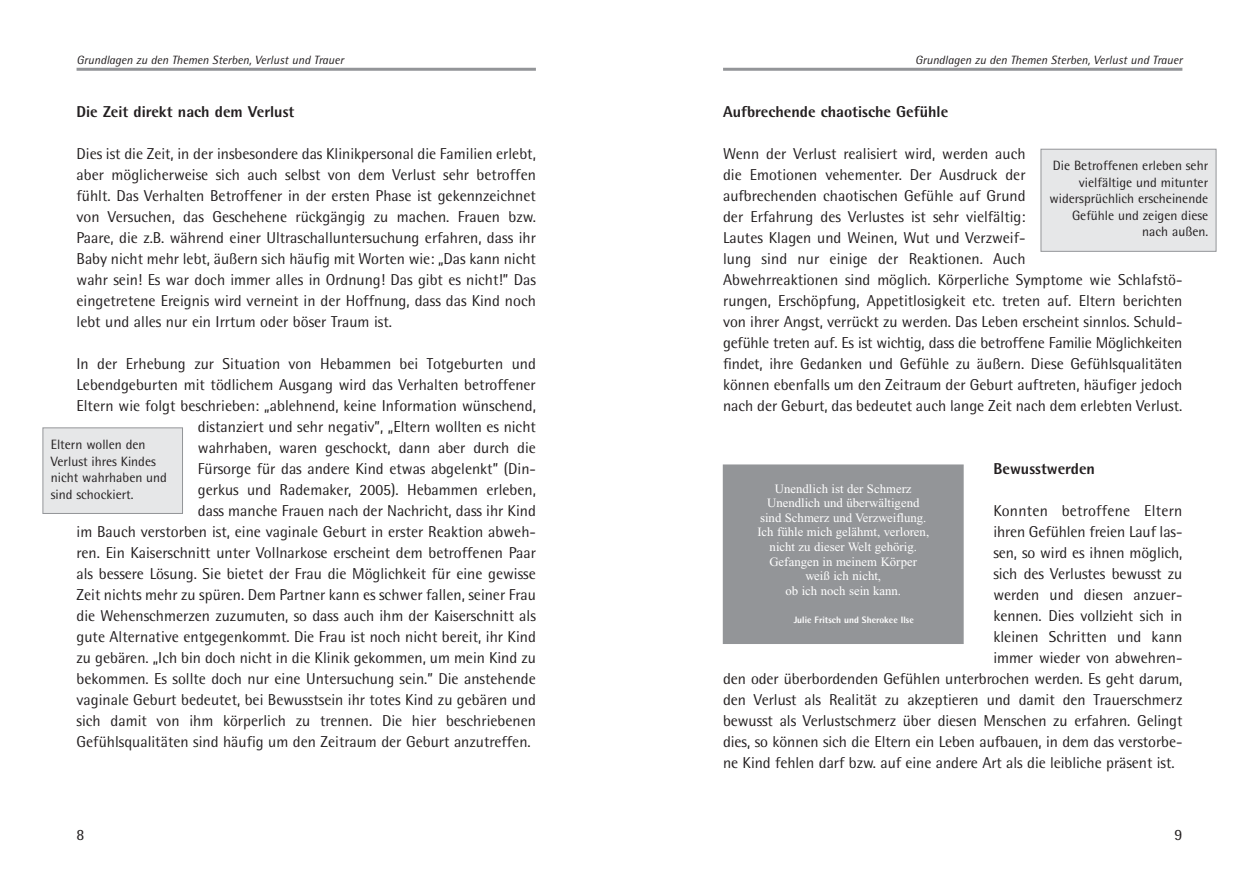
<style>
.page{position:relative;width:1259px;height:893px;background:#fff}
.page>*{position:absolute;margin:0;border:0;box-sizing:border-box;transform-origin:0 0}
.t1{font:15.75px/21px "Rotis Semi Sans";color:#231f20}
.t2{font:800 15.75px "Rotis Semi Sans";color:#231f20}
.t3{font:13.5px/16.5px "Rotis Semi Sans";color:#231f20}
.t4{font:12.75px/14.5px "Times New Roman";color:#fff;text-align:center}
.t5{font:italic 12px "Rotis Semi Sans";color:#231f20}
.t6{font:800 9.3px "Rotis Semi Sans";color:#fff}
</style>
<div class="page">
<hr style="left:723px;top:68px;width:459px;height:3px;background:#939598">
<hr style="left:77px;top:68px;width:459px;height:3px;background:#939598">
<div style="left:43px;top:428px;width:139px;height:85px;background:#e6e7e8"></div>
<div style="left:43px;top:427px;width:140px;height:87px;border:1px solid #939598"></div>
<div style="left:1041px;top:150px;width:174px;height:101px;background:#e6e7e8"></div>
<div style="left:1040px;top:149px;width:176px;height:103px;border:1px solid #939598"></div>
<div style="left:723px;top:465px;width:240px;height:178px;background:#939598"></div>
<div style="left:723px;top:465px;width:240px;height:179px;border:1px solid #939598"></div>
<p class="t5" style="left:77px;top:55px;width:269px">Grundlagen zu den Themen Sterben, Verlust und Trauer</p>
<p class="t5" style="left:915px;top:55px;width:269px">Grundlagen zu den Themen Sterben, Verlust und Trauer</p>
<p class="t2" style="left:77px;top:106px;width:219px">Die Zeit direkt nach dem Verlust</p>
<p class="t1" style="left:77px;top:145px;width:461px;text-align:justify">Dies ist die Zeit, in der insbesondere das Klinikpersonal die Familien erlebt, aber möglicherweise sich auch selbst von dem Verlust sehr betroffen fühlt. Das Verhalten Betroffener in der ersten Phase ist gekennzeichnet von Versuchen, das Geschehene rückgängig zu machen. Frauen bzw.<br>Paare, die z.B. während einer Ultraschalluntersuchung erfahren, dass ihr Baby nicht mehr lebt, äußern sich häufig mit Worten wie: „Das kann nicht wahr sein! Es war doch immer alles in Ordnung! Das gibt es nicht!” Das eingetretene Ereignis wird verneint in der Hoffnung, dass das Kind noch lebt und alles nur ein Irrtum oder böser Traum ist.</p>
<p class="t1" style="left:77px;top:355px;width:461px">In der Erhebung zur Situation von Hebammen bei Totgeburten und</p>
<p class="t1" style="left:77px;top:376px;width:461px">Lebendgeburten mit tödlichem Ausgang wird das Verhalten betroffener</p>
<p class="t1" style="left:77px;top:397px;width:461px">Eltern wie folgt beschrieben: „ablehnend, keine Information wünschend,</p>
<p class="t1" style="left:198px;top:418px;width:339px">distanziert und sehr negativ”, „Eltern wollten es nicht</p>
<p class="t1" style="left:198px;top:439px;width:339px">wahrhaben, waren geschockt, dann aber durch die</p>
<p class="t1" style="left:198px;top:460px;width:339px">Fürsorge für das andere Kind etwas abgelenkt” (Din-</p>
<p class="t1" style="left:198px;top:481px;width:339px">gerkus und Rademaker, 2005). Hebammen erleben,</p>
<p class="t1" style="left:198px;top:502px;width:339px">dass manche Frauen nach der Nachricht, dass ihr Kind</p>
<p class="t1" style="left:77px;top:523px;width:461px">im Bauch verstorben ist, eine vaginale Geburt in erster Reaktion abweh-</p>
<p class="t1" style="left:77px;top:544px;width:461px">ren. Ein Kaiserschnitt unter Vollnarkose erscheint dem betroffenen Paar</p>
<p class="t1" style="left:77px;top:565px;width:461px">als bessere Lösung. Sie bietet der Frau die Möglichkeit für eine gewisse</p>
<p class="t1" style="left:77px;top:586px;width:461px">Zeit nichts mehr zu spüren. Dem Partner kann es schwer fallen, seiner Frau</p>
<p class="t1" style="left:77px;top:607px;width:461px">die Wehenschmerzen zuzumuten, so dass auch ihm der Kaiserschnitt als</p>
<p class="t1" style="left:77px;top:628px;width:461px">gute Alternative entgegenkommt. Die Frau ist noch nicht bereit, ihr Kind</p>
<p class="t1" style="left:77px;top:649px;width:461px">zu gebären. „Ich bin doch nicht in die Klinik gekommen, um mein Kind zu</p>
<p class="t1" style="left:77px;top:670px;width:461px">bekommen. Es sollte doch nur eine Untersuchung sein.” Die anstehende</p>
<p class="t1" style="left:77px;top:691px;width:461px">vaginale Geburt bedeutet, bei Bewusstsein ihr totes Kind zu gebären und</p>
<p class="t1" style="left:77px;top:712px;width:461px">sich damit von ihm körperlich zu trennen. Die hier beschriebenen</p>
<p class="t1" style="left:77px;top:733px;width:456px">Gefühlsqualitäten sind häufig um den Zeitraum der Geburt anzutreffen.</p>
<p class="t3" style="left:51px;top:438px;width:118px">Eltern wollen den<br>Verlust ihres Kindes nicht wahrhaben und sind schockiert.</p>
<p class="t2" style="left:723px;top:106px;width:227px">Aufbrechende chaotische Gefühle</p>
<p class="t1" style="left:723px;top:145px;width:461px">Wenn der Verlust realisiert wird, werden auch<br>die Emotionen vehementer. Der Ausdruck der<br>aufbrechenden chaotischen Gefühle auf Grund<br>der Erfahrung des Verlustes ist sehr vielfältig:<br>Lautes Klagen und Weinen, Wut und Verzweif-<br>lung sind nur einige der Reaktionen. Auch<br>Abwehrreaktionen sind möglich. Körperliche Symptome wie Schlafstö&shy;rungen, Erschöpfung, Appetitlosigkeit etc. treten auf. Eltern berichten von ihrer Angst, verrückt zu werden. Das Leben erscheint sinnlos. Schuld&shy;gefühle treten auf. Es ist wichtig, dass die betroffene Familie Möglichkeiten findet, ihre Gedanken und Gefühle zu äußern. Diese Gefühlsqualitäten können ebenfalls um den Zeitraum der Geburt auftreten, häufiger jedoch nach der Geburt, das bedeutet auch lange Zeit nach dem erlebten Verlust.</p>
<p class="t3" style="left:1049px;top:159px;width:160px;text-align:right">Die Betroffenen erleben sehr vielfältige und mitunter widersprüchlich erscheinende<br>Gefühle und zeigen diese nach außen.</p>
<p class="t2" style="left:993px;top:463px;width:103px">Bewusstwerden</p>
<p class="t1" style="left:993px;top:502px;width:190px">Konnten betroffene Eltern</p>
<p class="t1" style="left:993px;top:523px;width:190px">ihren Gefühlen freien Lauf las-</p>
<p class="t1" style="left:993px;top:544px;width:190px">sen, so wird es ihnen möglich,</p>
<p class="t1" style="left:993px;top:565px;width:190px">sich des Verlustes bewusst zu</p>
<p class="t1" style="left:993px;top:586px;width:190px">werden und diesen anzuer-</p>
<p class="t1" style="left:993px;top:607px;width:190px">kennen. Dies vollzieht sich in</p>
<p class="t1" style="left:993px;top:628px;width:190px">kleinen Schritten und kann</p>
<p class="t1" style="left:993px;top:649px;width:190px">immer wieder von abwehren-</p>
<p class="t1" style="left:723px;top:670px;width:461px">den oder überbordenden Gefühlen unterbrochen werden. Es geht darum,</p>
<p class="t1" style="left:723px;top:691px;width:461px">den Verlust als Realität zu akzeptieren und damit den Trauerschmerz</p>
<p class="t1" style="left:723px;top:712px;width:461px">bewusst als Verlustschmerz über diesen Menschen zu erfahren. Gelingt</p>
<p class="t1" style="left:723px;top:733px;width:461px">dies, so können sich die Eltern ein Leben aufbauen, in dem das verstorbe-</p>
<p class="t1" style="left:723px;top:754px;width:453px">ne Kind fehlen darf bzw. auf eine andere Art als die leibliche präsent ist.</p>
<p class="t4" style="left:757px;top:482px;width:173px">Unendlich ist der Schmerz<br>Unendlich und überwältigend sind Schmerz und Verzweiflung.<br>Ich fühle mich gelähmt, verloren, nicht zu dieser Welt gehörig.<br>Gefangen in meinem Körper weiß ich nicht,<br>ob ich noch sein kann.</p>
<p class="t6" style="left:793px;top:616px;width:122px">Julie Fritsch und Sherokee Ilse</p>
<p class="t1" style="left:77px;top:826px;width:9px">8</p>
<p class="t1" style="left:1174px;top:826px;width:9px">9</p>
</div>
